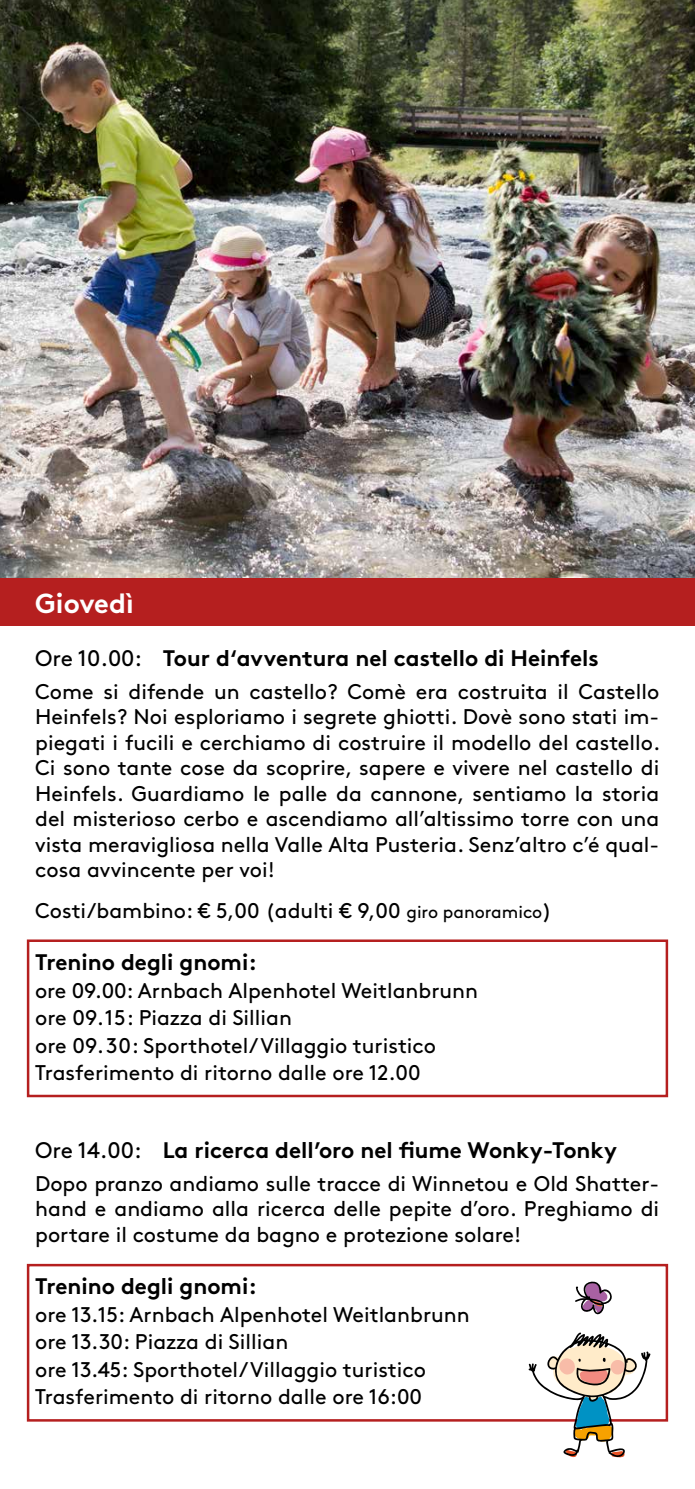
<style>
.page{position:relative;width:695px;height:1489px;background:#fff}
.page>*{position:absolute;margin:0;border:0;box-sizing:border-box;transform-origin:0 0}
.t1{font:700 27.5px "Brown";color:#fff}
.t2{font:700 22.5px "Brown";color:#000}
.t3{font:21.25px/25.5px "Brown";color:#000;text-align:justify}
.s1{font-weight:400}
.s2{font-size:17.5px}
</style>
<div class="page">
<img style="left:1px;top:0;width:693px;height:578px">
<div style="left:27px;top:1263px;width:641px;height:158px;background:#fff;border:2px solid #b51f1f"></div>
<div style="left:0;top:578px;width:694px;height:47px;background:#b51f1f"></div>
<div style="left:27px;top:939px;width:641px;height:158px;background:#fff;border:2px solid #b51f1f"></div>
<svg style="left:528px;top:1332px;width:122px;height:126px"></svg>
<svg style="left:575px;top:1281px;width:37px;height:33px"></svg>
<img style="left:0;top:0;width:1px;height:578px">
<p class="t1" style="left:35px;top:581px;width:100px">Giovedì</p>
<p class="t2" style="left:35px;top:639px;width:565px"><span class="s1">Ore 10.00:</span> Tour d‘avventura nel castello di Heinfels</p>
<p class="t3" style="left:35px;top:676px;width:626px">Come si difende un castello? Comè era costruita il Castello Heinfels? Noi esploriamo i segrete ghiotti. Dovè sono stati im&shy;piegati i fucili e cerchiamo di costruire il modello del castello.<br>Ci sono tante cose da scoprire, sapere e vivere nel castello di Heinfels. Guardiamo le palle da cannone, sentiamo la storia del misterioso cerbo e ascendiamo all’altissimo torre con una vista meravigliosa nella Valle Alta Pusteria. Senz’altro c’é qual&shy;cosa avvincente per voi!</p>
<p class="t3" style="left:35px;top:895px;width:518px">Costi/bambino: € 5,00 (adulti € 9,00 <span class="s2">giro panoramico</span>)</p>
<p class="t2" style="left:35px;top:944px;width:223px">Trenino degli gnomi:</p>
<p class="t3" style="left:35px;top:974px;width:444px;line-height:27.5px;text-align:left">ore 09.00: Arnbach Alpenhotel Weitlanbrunn ore 09.15: Piazza di Sillian<br>ore 09.30: Sporthotel/ Villaggio turistico Trasferimento di ritorno dalle ore 12.00</p>
<p class="t2" style="left:35px;top:1132px;width:583px"><span class="s1">Ore 14.00:</span> La ricerca dell’oro nel fiume Wonky-Tonky</p>
<p class="t3" style="left:35px;top:1168px;width:625px">Dopo pranzo andiamo sulle tracce di Winnetou e Old Shatter&shy;hand e andiamo alla ricerca delle pepite d’oro. Preghiamo di portare il costume da bagno e protezione solare!</p>
<p class="t2" style="left:35px;top:1268px;width:223px">Trenino degli gnomi:</p>
<p class="t3" style="left:35px;top:1298px;width:436px;line-height:27.5px;text-align:left">ore 13.15: Arnbach Alpenhotel Weitlanbrunn ore 13.30: Piazza di Sillian<br>ore 13.45: Sporthotel/ Villaggio turistico Trasferimento di ritorno dalle ore 16:00</p>
</div>
